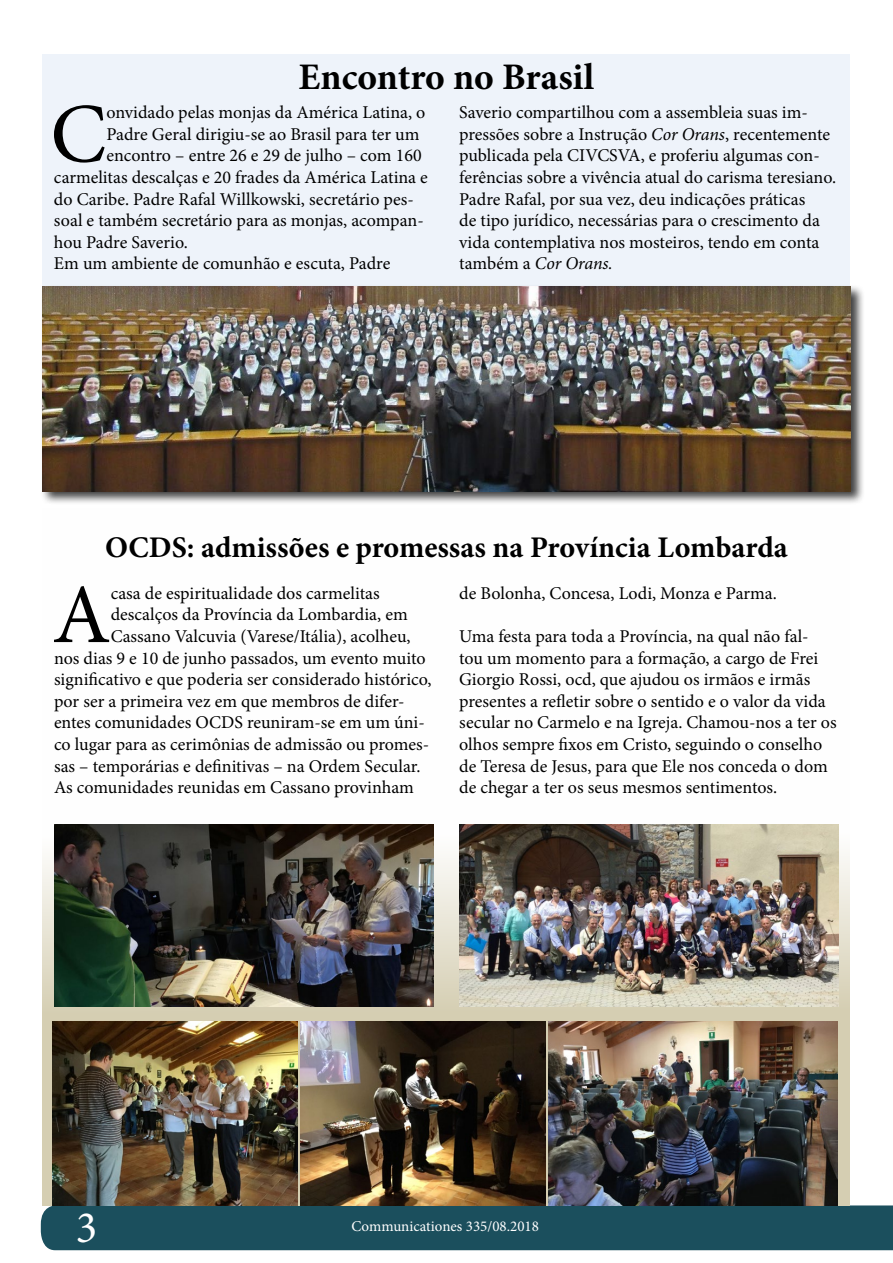
<style>
.page{position:relative;width:893px;height:1263px;background:#fff}
.page>*{position:absolute;margin:0;border:0;box-sizing:border-box;transform-origin:0 0}
.t1{font:84.45px "Minion Pro";color:#000}
.t2{font:45px "Minion Pro";color:#fff}
.t3{font:700 37.5px "Minion Pro";color:#000}
.t4{font:700 30px "Minion Pro";color:#000}
.t5{font:18px/21.6px "Minion Pro";color:#000}
.t6{font:15px "Minion Pro";color:#fff}
.s1{font-style:italic}
</style>
<div class="page">
<div style="left:41px;top:1205px;width:852px;height:45px;background:#1b4f5d"></div>
<div style="left:43px;top:54px;width:807px;height:437px;background:#eef3fa"></div>
<svg style="left:43px;top:824px;width:807px;height:381px;background:#cfc9b3"></svg>
<div style="left:40px;top:284px;width:825px;height:222px;background:#000;opacity:.75"></div>
<img style="left:43px;top:286px;width:807px;height:205px">
<img style="left:54px;top:825px;width:380px;height:181px">
<img style="left:459px;top:825px;width:380px;height:181px">
<img style="left:53px;top:1022px;width:245px;height:183px">
<img style="left:301px;top:1022px;width:244px;height:183px">
<img style="left:549px;top:1022px;width:289px;height:183px">
<h3 class="t3" style="left:299px;top:50px;width:297px">Encontro no Brasil</h3>
<h1 class="t1" style="left:50px;top:78px;width:58px">C</h1>
<p class="t5" style="left:106px;top:102px;width:320px">onvidado pelas monjas da América Latina, o</p>
<p class="t5" style="left:106px;top:123px;width:315px">Padre Geral dirigiu-se ao Brasil para ter um</p>
<p class="t5" style="left:106px;top:145px;width:317px">encontro – entre 26 e 29 de julho – com 160</p>
<p class="t5" style="left:54px;top:166px;width:375px">carmelitas descalças e 20 frades da América Latina e</p>
<p class="t5" style="left:54px;top:188px;width:361px">do Caribe. Padre Rafal Willkowski, secretário pes-</p>
<p class="t5" style="left:54px;top:210px;width:371px">soal e também secretário para as monjas, acompan-</p>
<p class="t5" style="left:54px;top:231px;width:135px">hou Padre Saverio.</p>
<p class="t5" style="left:54px;top:253px;width:338px">Em um ambiente de comunhão e escuta, Padre</p>
<p class="t5" style="left:459px;top:102px;width:378px">Saverio compartilhou com a assembleia suas im&shy;pressões sobre a Instrução <span class="s1">Cor Orans</span>, recentemente publicada pela CIVCSVA, e proferiu algumas con&shy;ferências sobre a vivência atual do carisma teresiano.<br>Padre Rafal, por sua vez, deu indicações práticas<br>de tipo jurídico, necessárias para o crescimento da vida contemplativa nos mosteiros, tendo em conta também a <span class="s1">Cor Orans.</span></p>
<h3 class="t4" style="left:105px;top:526px;width:684px">OCDS: admissões e promessas na Província Lombarda</h3>
<h1 class="t1" style="left:52px;top:558px;width:60px">A</h1>
<p class="t5" style="left:111px;top:582px;width:271px">casa de espiritualidade dos carmelitas</p>
<p class="t5" style="left:459px;top:582px;width:319px">de Bolonha, Concesa, Lodi, Monza e Parma.</p>
<p class="t5" style="left:459px;top:626px;width:379px">Uma festa para toda a Província, na qual não fal&shy;tou um momento para a formação, a cargo de Frei Giorgio Rossi, ocd, que ajudou os irmãos e irmãs presentes a refletir sobre o sentido e o valor da vida secular no Carmelo e na Igreja. Chamou-nos a ter os olhos sempre fixos em Cristo, seguindo o conselho de Teresa de Jesus, para que Ele nos conceda o dom de chegar a ter os seus mesmos sentimentos.</p>
<p class="t5" style="left:111px;top:604px;width:299px">descalços da Província da Lombardia, em</p>
<p class="t5" style="left:111px;top:626px;width:301px">Cassano Valcuvia (Varese/Itália), acolheu,</p>
<p class="t5" style="left:54px;top:647px;width:373px">nos dias 9 e 10 de junho passados, um evento muito</p>
<p class="t5" style="left:54px;top:669px;width:379px">significativo e que poderia ser considerado histórico,</p>
<p class="t5" style="left:54px;top:690px;width:352px">por ser a primeira vez em que membros de difer-</p>
<p class="t5" style="left:54px;top:712px;width:372px">entes comunidades OCDS reuniram-se em um úni-</p>
<p class="t5" style="left:54px;top:734px;width:377px">co lugar para as cerimônias de admissão ou promes-</p>
<p class="t5" style="left:54px;top:755px;width:368px">sas – temporárias e definitivas – na Ordem Secular.</p>
<p class="t5" style="left:54px;top:777px;width:361px">As comunidades reunidas em Cassano provinham</p>
<h2 class="t2" style="left:76px;top:1197px;width:23px">3</h2>
<p class="t6" style="left:351px;top:1216px;width:189px">Communicationes 335/08.2018</p>
</div>
